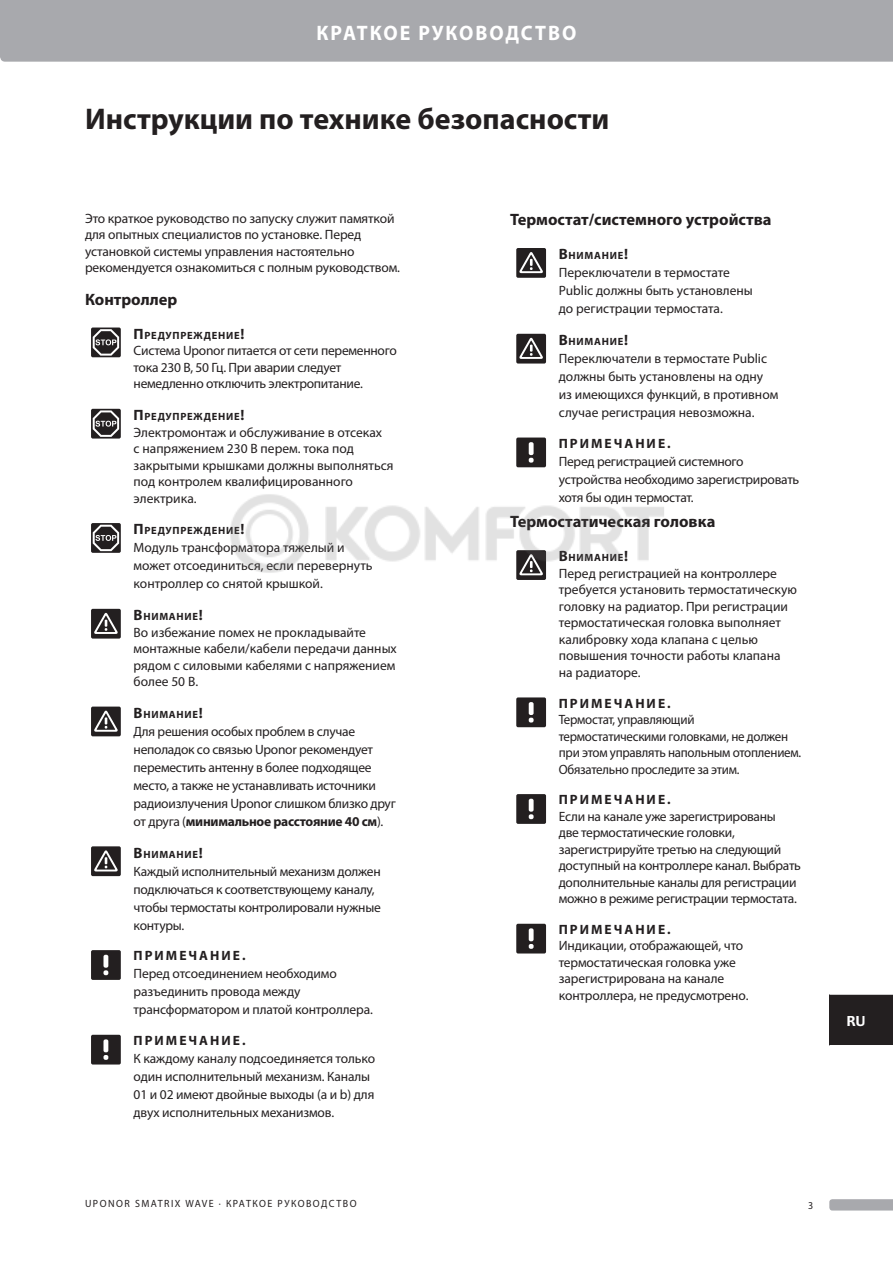
<style>
.page{position:relative;width:893px;height:1263px;background:#fff}
.page>*{position:absolute;margin:0;border:0;box-sizing:border-box;transform-origin:0 0}
.Inside_Heading_short{font:700 30px "Myriad Pro";color:#231f20}
.t1{font:700 21px "Myriad Pro";letter-spacing:.095em;color:#fff;scale:.95 1}
.Attention_flashes_bl{font:700 16.5px "Myriad Pro";color:#231f20}
.t2{font:700 15px "Foundry Form Sans";color:#fff}
.Inside_Body_copy{font:13.5px/16.5px "Myriad Pro";letter-spacing:-.01em;color:#231f20}
.Inside_Body_copy-2{font:13.5px/16.5px "Myriad Pro";letter-spacing:-.01em;color:#231f20;scale:.96 1}
.Inside_Body_notifica{font:700 13.5px "Myriad Pro";letter-spacing:.15em;color:#231f20}
.Inside_sublevel_head{font:700 10.5px "Myriad Pro";letter-spacing:.07em;color:#231f20}
.Inside_Footers_page{font:10.5px "Myriad Pro";letter-spacing:.15em;color:#231f20;scale:.95 1}
.s1{font-size:15px}
.s2{font-weight:700}
</style>
<div class="page">
<div style="left:829px;top:994px;width:64px;height:52px;background:#231f20"></div>
<hr style="left:829px;top:1045px;width:64px;height:1px;background:#fff">
<hr style="left:829px;top:993px;width:64px;height:2px;background:#fff">
<svg style="left:91px;top:327px;width:30px;height:30px"></svg>
<svg style="left:93px;top:329px;width:26px;height:27px"></svg>
<svg style="left:91px;top:409px;width:30px;height:30px"></svg>
<svg style="left:93px;top:410px;width:26px;height:27px"></svg>
<svg style="left:91px;top:523px;width:30px;height:30px"></svg>
<svg style="left:93px;top:525px;width:26px;height:26px"></svg>
<div style="left:91px;top:609px;width:30px;height:30px;background:#231f20;border-radius:2px"></div>
<svg style="left:94px;top:612px;width:24px;height:22px"></svg>
<div style="left:91px;top:707px;width:30px;height:29px;background:#231f20;border-radius:2px"></div>
<svg style="left:94px;top:710px;width:24px;height:22px"></svg>
<div style="left:91px;top:846px;width:30px;height:30px;background:#231f20;border-radius:2px"></div>
<svg style="left:94px;top:850px;width:24px;height:21px"></svg>
<div style="left:91px;top:950px;width:30px;height:30px;background:#231f20;border-radius:2px"></div>
<div style="left:103px;top:955px;width:5px;height:13px;background:#fff;border-radius:2px"></div>
<svg style="left:103px;top:970px;width:5px;height:5px"></svg>
<div style="left:91px;top:1035px;width:30px;height:29px;background:#231f20;border-radius:2px"></div>
<div style="left:103px;top:1039px;width:5px;height:13px;background:#fff;border-radius:2px"></div>
<svg style="left:103px;top:1055px;width:5px;height:5px"></svg>
<div style="left:516px;top:248px;width:30px;height:30px;background:#231f20;border-radius:2px"></div>
<svg style="left:519px;top:252px;width:24px;height:21px"></svg>
<div style="left:516px;top:334px;width:30px;height:29px;background:#231f20;border-radius:2px"></div>
<svg style="left:519px;top:337px;width:24px;height:22px"></svg>
<div style="left:516px;top:437px;width:30px;height:30px;background:#231f20;border-radius:2px"></div>
<div style="left:529px;top:442px;width:5px;height:13px;background:#fff;border-radius:2px"></div>
<svg style="left:529px;top:458px;width:5px;height:5px"></svg>
<div style="left:516px;top:697px;width:30px;height:30px;background:#231f20;border-radius:2px"></div>
<div style="left:529px;top:702px;width:5px;height:13px;background:#fff;border-radius:2px"></div>
<svg style="left:529px;top:718px;width:5px;height:4px"></svg>
<div style="left:516px;top:794px;width:30px;height:30px;background:#231f20;border-radius:2px"></div>
<div style="left:529px;top:799px;width:5px;height:13px;background:#fff;border-radius:2px"></div>
<svg style="left:529px;top:814px;width:5px;height:5px"></svg>
<div style="left:516px;top:924px;width:30px;height:29px;background:#231f20;border-radius:2px"></div>
<div style="left:529px;top:928px;width:5px;height:13px;background:#fff;border-radius:2px"></div>
<svg style="left:529px;top:944px;width:5px;height:5px"></svg>
<div style="left:0;top:0;width:893px;height:62px;background:#a8a9ad"></div>
<svg style="left:829px;top:1199px;width:64px;height:11px"></svg>
<img style="left:230px;top:494px;width:434px;height:86px">
<h2 class="t1" style="left:317px;top:19px;width:275px">КРАТКОЕ РУКОВОДСТВО</h2>
<p class="Inside_Heading_short" style="left:85px;top:99px;width:526px">Инструкции по технике безопасности</p>
<p class="Inside_Body_copy" style="left:85px;top:210px;width:316px">Это краткое руководство по запуску служит памяткой для опытных специалистов по установке. Перед установкой системы управления настоятельно рекомендуется ознакомиться с полным руководством.</p>
<p class="Attention_flashes_bl" style="left:85px;top:288px;width:94px">Контроллер</p>
<p class="Inside_sublevel_head" style="left:134px;top:328px;width:112px"><span class="s1">П</span>редупреждение<span class="s1">!</span></p>
<p class="Inside_Body_copy" style="left:134px;top:342px;width:265px">Система Uponor питается от сети переменного тока 230 В, 50 Гц. При аварии следует немедленно отключить электропитание.</p>
<p class="Inside_sublevel_head" style="left:134px;top:410px;width:112px"><span class="s1">П</span>редупреждение<span class="s1">!</span></p>
<p class="Inside_Body_copy" style="left:134px;top:424px;width:262px">Электромонтаж и обслуживание в отсеках<br>с напряжением 230 В перем. тока под закрытыми крышками должны выполняться под контролем квалифицированного электрика.</p>
<p class="Inside_sublevel_head" style="left:134px;top:524px;width:112px"><span class="s1">П</span>редупреждение<span class="s1">!</span></p>
<p class="Inside_Body_copy" style="left:134px;top:539px;width:241px;line-height:18px">Модуль трансформатора тяжелый и может отсоединиться, если перевернуть контроллер со снятой крышкой.</p>
<p class="Inside_sublevel_head" style="left:134px;top:610px;width:71px"><span class="s1">В</span>нимание<span class="s1">!</span></p>
<p class="Inside_Body_copy" style="left:134px;top:624px;width:265px">Во избежание помех не прокладывайте монтажные кабели/кабели передачи данных рядом с силовыми кабелями с напряжением более 50 В.</p>
<p class="Inside_sublevel_head" style="left:134px;top:707px;width:71px"><span class="s1">В</span>нимание<span class="s1">!</span></p>
<p class="Inside_Body_copy" style="left:134px;top:722px;width:264px;line-height:18px">Для решения особых проблем в случае неполадок со связью Uponor рекомендует переместить антенну в более подходящее место, а также не устанавливать источники радиоизлучения Uponor слишком близко друг от друга (<span class="s2">минимальное расстояние 40 см</span>).</p>
<p class="Inside_sublevel_head" style="left:134px;top:847px;width:71px"><span class="s1">В</span>нимание<span class="s1">!</span></p>
<p class="Inside_Body_copy" style="left:134px;top:862px;width:249px;line-height:18px">Каждый исполнительный механизм должен подключаться к соответствующему каналу, чтобы термостаты контролировали нужные контуры.</p>
<p class="Inside_Body_notifica" style="left:134px;top:947px;width:113px">ПРИМЕЧАНИЕ.</p>
<p class="Inside_Body_copy" style="left:134px;top:964px;width:241px;line-height:18px">Перед отсоединением необходимо разъединить провода между трансформатором и платой контроллера.</p>
<p class="Inside_Body_notifica" style="left:134px;top:1031px;width:113px">ПРИМЕЧАНИЕ.</p>
<p class="Inside_Body_copy" style="left:134px;top:1049px;width:243px;line-height:18px">К каждому каналу подсоединяется только один исполнительный механизм. Каналы 01 и 02 имеют двойные выходы (a и b) для двух исполнительных механизмов.</p>
<p class="Attention_flashes_bl" style="left:510px;top:209px;width:263px">Термостат/системного устройства</p>
<p class="Inside_sublevel_head" style="left:559px;top:249px;width:71px"><span class="s1">В</span>нимание<span class="s1">!</span></p>
<p class="Inside_Body_copy" style="left:559px;top:263px;width:196px;line-height:18px">Переключатели в термостате<br>Public должны быть установлены до регистрации термостата.</p>
<p class="Inside_sublevel_head" style="left:559px;top:335px;width:71px"><span class="s1">В</span>нимание<span class="s1">!</span></p>
<p class="Inside_Body_copy" style="left:559px;top:349px;width:221px;line-height:18px">Переключатели в термостате Public должны быть установлены на одну из имеющихся функций, в противном случае регистрация невозможна.</p>
<p class="Inside_Body_notifica" style="left:559px;top:434px;width:113px">ПРИМЕЧАНИЕ.</p>
<p class="Inside_Body_copy" style="left:559px;top:452px;width:242px;line-height:18px">Перед регистрацией системного устройства необходимо зарегистрировать хотя бы один термостат.</p>
<p class="Attention_flashes_bl" style="left:510px;top:511px;width:207px">Термостатическая головка</p>
<p class="Inside_sublevel_head" style="left:559px;top:551px;width:71px"><span class="s1">В</span>нимание<span class="s1">!</span></p>
<p class="Inside_Body_copy" style="left:559px;top:565px;width:240px">Перед регистрацией на контроллере требуется установить термостатическую головку на радиатор. При регистрации термостатическая головка выполняет калибровку хода клапана с целью повышения точности работы клапана на радиаторе.</p>
<p class="Inside_Body_notifica" style="left:559px;top:694px;width:113px">ПРИМЕЧАНИЕ.</p>
<p class="Inside_Body_copy-2" style="left:559px;top:711px;width:254px">Термостат, управляющий термостатическими головками, не должен при этом управлять напольным отоплением.<br>Обязательно проследите за этим.</p>
<p class="Inside_Body_notifica" style="left:559px;top:791px;width:113px">ПРИМЕЧАНИЕ.</p>
<p class="Inside_Body_copy" style="left:559px;top:808px;width:244px">Если на канале уже зарегистрированы<br>две термостатические головки, зарегистрируйте третью на следующий доступный на контроллере канал. Выбрать дополнительные каналы для регистрации можно в режиме регистрации термостата.</p>
<p class="Inside_Body_notifica" style="left:559px;top:920px;width:113px">ПРИМЕЧАНИЕ.</p>
<p class="Inside_Body_copy" style="left:559px;top:937px;width:191px">Индикации, отображающей, что термостатическая головка уже зарегистрирована на канале контроллера, не предусмотрено.</p>
<p class="Inside_Footers_page" style="left:85px;top:1197px;width:287px">UPONOR SMATRIX WAVE · КРАТКОЕ РУКОВОДСТВО</p>
<p class="Inside_Footers_page" style="left:808px;top:1199px;width:7px">3</p>
<p class="t2" style="left:846px;top:1012px;width:21px">RU</p>
</div>
